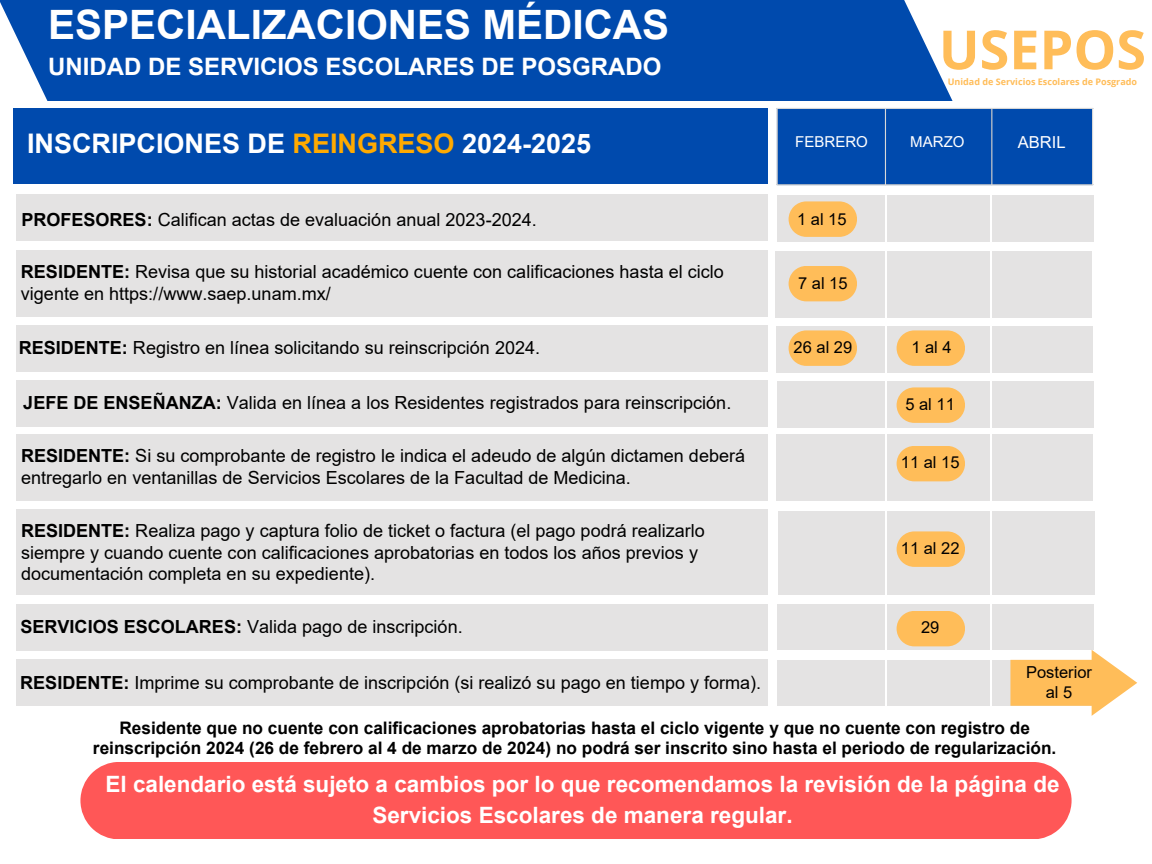
<style>
.page{position:relative;width:1152px;height:864px;background:#fff}
.page>*{position:absolute;margin:0;border:0;box-sizing:border-box;transform-origin:0 0}
.t1{font:700 54px "Open Sans";color:#ffbd59}
.t2{font:700 40.5px "Arial";color:#fff}
.t3{font:700 27px "Arial";color:#fff}
.t4{font:700 24px "Arial";color:#fff}
.t5{font:700 22.5px/31.5px "Arial";color:#fff;text-align:center}
.t6{font:18px/21.6px "Arial";color:#000}
.t7{font:700 17.25px/20.7px "Arial";color:#000;text-align:center}
.t8{font:16.5px/19.8px "Arial";color:#000;text-align:center}
.t9{font:16.5px "Arial";color:#fff}
.t10{font:15px "Arial";color:#fff}
.t11{font:700 9px "Open Sans";color:#ffbd59}
.s1{color:#fa0}
.s2{font-weight:700}
.s3{font-style:inherit}
</style>
<div class="page">
<div style="left:778px;top:109px;width:314px;height:75px;background:#004aad"></div>
<hr style="left:777px;top:109px;width:1px;height:75px;background:#d9d9d9">
<hr style="left:885px;top:109px;width:1px;height:75px;background:#d9d9d9">
<hr style="left:991px;top:109px;width:1px;height:75px;background:#d9d9d9">
<hr style="left:1092px;top:109px;width:1px;height:75px;background:#d9d9d9">
<hr style="left:777px;top:108px;width:316px;height:1px;background:#d9d9d9">
<hr style="left:777px;top:184px;width:316px;height:1px;background:#d9d9d9">
<div style="left:13px;top:108px;width:755px;height:76px;background:#004aad"></div>
<div style="left:777px;top:195px;width:317px;height:46px;background:#e4e3e3"></div>
<div style="left:80px;top:762px;width:992px;height:77px;background:#ff5757"></div>
<div style="left:0;top:0;width:952px;height:101px;background:#004aad"></div>
<div style="left:775px;top:251px;width:317px;height:67px;background:#e4e3e3"></div>
<div style="left:777px;top:604px;width:317px;height:46px;background:#e4e3e3"></div>
<div style="left:777px;top:660px;width:317px;height:46px;background:#e4e3e3"></div>
<div style="left:16px;top:195px;width:751px;height:46px;background:#e4e3e3"></div>
<div style="left:16px;top:250px;width:751px;height:67px;background:#e4e3e3"></div>
<div style="left:16px;top:325px;width:751px;height:47px;background:#e4e3e3"></div>
<div style="left:777px;top:326px;width:316px;height:46px;background:#e4e3e3"></div>
<div style="left:16px;top:381px;width:751px;height:46px;background:#e4e3e3"></div>
<div style="left:777px;top:381px;width:316px;height:47px;background:#e4e3e3"></div>
<div style="left:16px;top:435px;width:751px;height:66px;background:#e4e3e3"></div>
<div style="left:777px;top:434px;width:316px;height:67px;background:#e4e3e3"></div>
<div style="left:16px;top:510px;width:751px;height:85px;background:#e4e3e3"></div>
<div style="left:778px;top:511px;width:317px;height:83px;background:#e4e3e3"></div>
<div style="left:16px;top:604px;width:751px;height:47px;background:#e4e3e3"></div>
<div style="left:16px;top:660px;width:751px;height:46px;background:#e4e3e3"></div>
<svg style="left:1010px;top:650px;width:127px;height:66px"></svg>
<svg style="left:789px;top:201px;width:68px;height:36px;background:#fbc169"></svg>
<svg style="left:789px;top:266px;width:68px;height:35px;background:#fcc067"></svg>
<svg style="left:789px;top:330px;width:68px;height:36px;background:#fbc169"></svg>
<svg style="left:897px;top:330px;width:68px;height:36px;background:#fbc169"></svg>
<svg style="left:897px;top:387px;width:68px;height:36px;background:#fbc169"></svg>
<svg style="left:897px;top:446px;width:68px;height:35px;background:#fcc067"></svg>
<svg style="left:897px;top:531px;width:68px;height:36px;background:#fbc169"></svg>
<svg style="left:897px;top:611px;width:68px;height:35px;background:#fcc067"></svg>
<img style="left:885px;top:195px;width:1px;height:511px">
<img style="left:991px;top:195px;width:1px;height:511px">
<p class="t2" style="left:48px;top:-4px;width:622px">ESPECIALIZACIONES MÉDICAS</p>
<p class="t4" style="left:48px;top:49px;width:615px">UNIDAD DE SERVICIOS ESCOLARES DE POSGRADO</p>
<h1 class="t1" style="left:939px;top:12px;width:209px">USEPOS</h1>
<p class="t11" style="left:948px;top:75px;width:191px">Unidad de Servicios Escolares de Posgrado</p>
<p class="t3" style="left:27px;top:124px;width:566px">INSCRIPCIONES DE <span class="s1">REINGRESO</span> 2024-2025</p>
<p class="t10" style="left:795px;top:132px;width:74px">FEBRERO</p>
<p class="t10" style="left:910px;top:132px;width:56px">MARZO</p>
<p class="t9" style="left:1018px;top:131px;width:49px">ABRIL</p>
<p class="t6" style="left:21px;top:208px;width:517px"><span class="s2">PROFESORES:</span> Califican actas de evaluación anual 2023-2024.</p>
<p class="t6" style="left:21px;top:261px;width:704px"><span class="s2">RESIDENTE:</span> Revisa que su historial académico cuente con calificaciones hasta el ciclo vigente en https://www.saep.unam.mx/</p>
<p class="t6" style="left:19px;top:337px;width:523px"><span class="s2">RESIDENTE:</span> Registro en línea solicitando su reinscripción 2024.</p>
<p class="t6" style="left:23px;top:392px;width:710px"><span class="s2">JEFE DE ENSEÑANZA:</span> Valida en línea a los Residentes registrados para reinscripción.</p>
<p class="t6" style="left:21px;top:445px;width:726px"><span class="s2">RESIDENTE:</span> Si su comprobante de registro le indica el adeudo de algún dictamen deberá entregarlo en ventanillas de Servicios Escolares de la Facultad de Medicina.</p>
<p class="t6" style="left:21px;top:520px;width:685px"><span class="s2">RESIDENTE:</span> Realiza pago y captura folio de ticket o factura (el pago podrá realizarlo siempre y cuando cuente con calificaciones aprobatorias en todos los años previos y documentación completa en su expediente).</p>
<p class="t6" style="left:20px;top:616px;width:444px"><span class="s2">SERVICIOS ESCOLARES:</span> Valida pago de inscripción.</p>
<p class="t6" style="left:20px;top:672px;width:743px"><span class="s2">RESIDENTE:</span> Imprime su comprobante de inscripción (si realizó su pago en tiempo y forma).</p>
<p class="t8" style="left:797px;top:209px;width:51px">1 al 15</p>
<p class="t8" style="left:798px;top:273px;width:51px">7 al 15</p>
<p class="t8" style="left:794px;top:337px;width:60px">26 al 29</p>
<p class="t8" style="left:911px;top:337px;width:42px">1 al <span class="s3">4</span></p>
<p class="t8" style="left:905px;top:394px;width:51px"><span class="s3">5</span> al 1<span class="s3">1</span></p>
<p class="t8" style="left:901px;top:453px;width:60px">11 al 15</p>
<p class="t8" style="left:901px;top:538px;width:60px">11 al 22</p>
<p class="t8" style="left:921px;top:618px;width:20px">29</p>
<p class="t8" style="left:1026px;top:662px;width:68px">Posterior al 5</p>
<p class="t7" style="left:93px;top:717px;width:965px">Residente que no cuente con calificaciones aprobatorias hasta el ciclo vigente y que no cuente con registro de reinscripción 2024 (26 de febrero al 4 de marzo de 2024) no podrá ser inscrito sino hasta el periodo de regularización<span class="s3">.</span></p>
<p class="t5" style="left:106px;top:769px;width:956px">El calendario está sujeto a cambios por lo que recomendamos la revisión de la página de<br>Servicios Escolares de manera regular.</p>
</div>
